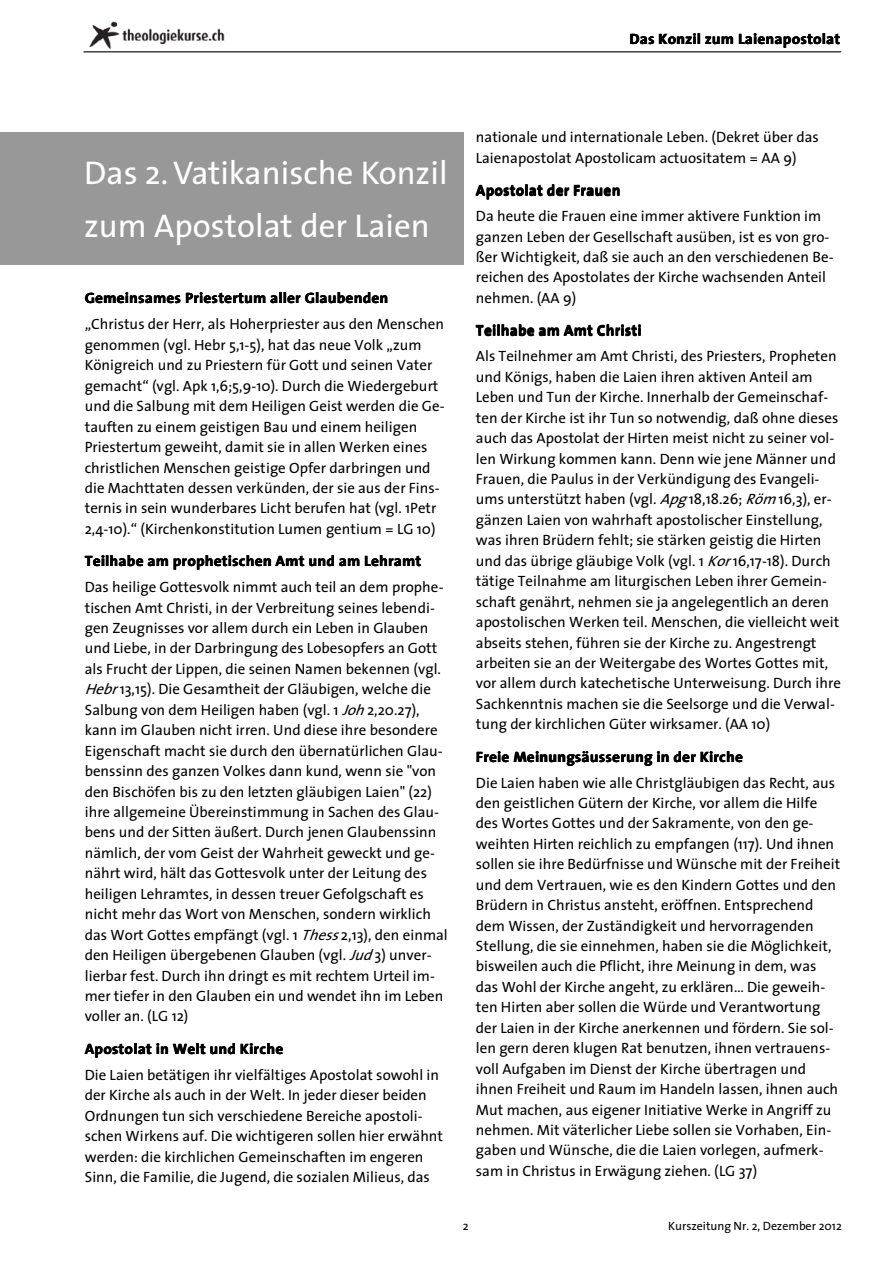
<style>
.page{position:relative;width:893px;height:1263px;background:#fff}
.page>*{position:absolute;margin:0;border:0;box-sizing:border-box;transform-origin:0 0}
.t1{font:33px/52.9px "The Sans";color:#fff}
.t2{font:15px/20.4px "The Sans";color:#000}
.t3{font:700 15px "The Sans";letter-spacing:.03em;color:#000}
.t4{font:12px "The Sans";color:#000}
.s1{font-style:italic}
</style>
<div class="page">
<div style="left:0;top:132px;width:463px;height:133px;background:#989898"></div>
<hr style="left:892px;top:106px;width:1px;height:213px;background:#989898">
<img style="left:89px;top:21px;width:136px;height:28px">
<hr style="left:84px;top:51px;width:757px;height:1px;background:#000">
<p class="t3" style="left:630px;top:33px;width:212px">Das Konzil zum Laienapostolat</p>
<h1 class="t1" style="left:84px;top:148px;width:365px">Das 2. Vatikanische Konzil zum Apostolat der Laien</h1>
<p class="t3" style="left:85px;top:292px;width:305px">Gemeinsames Priestertum aller Glaubenden</p>
<p class="t2" style="left:85px;top:315px;width:361px">„Christus der Herr, als Hoherpriester aus den Menschen genommen (vgl. Hebr 5,1-5), hat das neue Volk „zum Königreich und zu Priestern für Gott und seinen Vater gemacht“ (vgl. Apk 1,6;5,9-10). Durch die Wiedergeburt und die Salbung mit dem Heiligen Geist werden die Ge&shy;tauften zu einem geistigen Bau und einem heiligen Priestertum geweiht, damit sie in allen Werken eines christlichen Menschen geistige Opfer darbringen und die Machttaten dessen verkünden, der sie aus der Fins&shy;ternis in sein wunderbares Licht berufen hat (vgl. 1Petr 2,4-10).“ (Kirchenkonstitution Lumen gentium = LG 10)</p>
<p class="t3" style="left:85px;top:555px;width:338px">Teilhabe am prophetischen Amt und am Lehramt</p>
<p class="t2" style="left:85px;top:578px;width:364px">Das heilige Gottesvolk nimmt auch teil an dem prophe&shy;tischen Amt Christi, in der Verbreitung seines lebendi&shy;gen Zeugnisses vor allem durch ein Leben in Glauben und Liebe, in der Darbringung des Lobesopfers an Gott als Frucht der Lippen, die seinen Namen bekennen (vgl.<br><span class="s1">Hebr</span>13,15). Die Gesamtheit der Gläubigen, welche die Salbung von dem Heiligen haben (vgl. 1 <span class="s1">Joh</span>2,20.27), kann im Glauben nicht irren. Und diese ihre besondere Eigenschaft macht sie durch den übernatürlichen Glau&shy;benssinn des ganzen Volkes dann kund, wenn sie "von den Bischöfen bis zu den letzten gläubigen Laien" (22) ihre allgemeine Übereinstimmung in Sachen des Glau&shy;bens und der Sitten äußert. Durch jenen Glaubenssinn nämlich, der vom Geist der Wahrheit geweckt und ge&shy;nährt wird, hält das Gottesvolk unter der Leitung des heiligen Lehramtes, in dessen treuer Gefolgschaft es nicht mehr das Wort von Menschen, sondern wirklich das Wort Gottes empfängt (vgl. 1 <span class="s1">Thess</span>2,13), den einmal den Heiligen übergebenen Glauben (vgl. <span class="s1">Jud</span>3) unver&shy;lierbar fest. Durch ihn dringt es mit rechtem Urteil im&shy;mer tiefer in den Glauben ein und wendet ihn im Leben voller an. (LG 12)</p>
<p class="t3" style="left:85px;top:1043px;width:200px">Apostolat in Welt und Kirche</p>
<p class="t2" style="left:85px;top:1065px;width:360px">Die Laien betätigen ihr vielfältiges Apostolat sowohl in der Kirche als auch in der Welt. In jeder dieser beiden Ordnungen tun sich verschiedene Bereiche apostoli&shy;schen Wirkens auf. Die wichtigeren sollen hier erwähnt werden: die kirchlichen Gemeinschaften im engeren Sinn, die Familie, die Jugend, die sozialen Milieus, das</p>
<p class="t2" style="left:476px;top:128px;width:344px">nationale und internationale Leben. (Dekret über das<br>Laienapostolat Apostolicam actuositatem = AA 9)</p>
<p class="t3" style="left:476px;top:184px;width:146px">Apostolat der Frauen</p>
<p class="t2" style="left:476px;top:207px;width:359px">Da heute die Frauen eine immer aktivere Funktion im ganzen Leben der Gesellschaft ausüben, ist es von gro&shy;ßer Wichtigkeit, daß sie auch an den verschiedenen Be&shy;reichen des Apostolates der Kirche wachsenden Anteil nehmen. (AA 9)</p>
<p class="t3" style="left:476px;top:324px;width:167px">Teilhabe am Amt Christi</p>
<p class="t2" style="left:476px;top:347px;width:367px">Als Teilnehmer am Amt Christi, des Priesters, Propheten und Königs, haben die Laien ihren aktiven Anteil am Leben und Tun der Kirche. Innerhalb der Gemeinschaf&shy;ten der Kirche ist ihr Tun so notwendig, daß ohne dieses auch das Apostolat der Hirten meist nicht zu seiner vol&shy;len Wirkung kommen kann. Denn wie jene Männer und Frauen, die Paulus in der Verkündigung des Evangeli&shy;ums unterstützt haben (vgl. <span class="s1">Apg</span>18,18.26; <span class="s1">Röm</span> 16,3), er&shy;gänzen Laien von wahrhaft apostolischer Einstellung, was ihren Brüdern fehlt; sie stärken geistig die Hirten und das übrige gläubige Volk (vgl. 1 <span class="s1">Kor</span>16,17-18). Durch tätige Teilnahme am liturgischen Leben ihrer Gemein&shy;schaft genährt, nehmen sie ja angelegentlich an deren apostolischen Werken teil. Menschen, die vielleicht weit abseits stehen, führen sie der Kirche zu. Angestrengt arbeiten sie an der Weitergabe des Wortes Gottes mit, vor allem durch katechetische Unterweisung. Durch ihre Sachkenntnis machen sie die Seelsorge und die Verwal&shy;tung der kirchlichen Güter wirksamer. (AA 10)</p>
<p class="t3" style="left:476px;top:750px;width:268px">Freie Meinungsäusserung in der Kirche</p>
<p class="t2" style="left:476px;top:773px;width:366px">Die Laien haben wie alle Christgläubigen das Recht, aus den geistlichen Gütern der Kirche, vor allem die Hilfe des Wortes Gottes und der Sakramente, von den ge&shy;weihten Hirten reichlich zu empfangen (117). Und ihnen sollen sie ihre Bedürfnisse und Wünsche mit der Freiheit und dem Vertrauen, wie es den Kindern Gottes und den Brüdern in Christus ansteht, eröffnen. Entsprechend dem Wissen, der Zuständigkeit und hervorragenden Stellung, die sie einnehmen, haben sie die Möglichkeit, bisweilen auch die Pflicht, ihre Meinung in dem, was das Wohl der Kirche angeht, zu erklären… Die geweih&shy;ten Hirten aber sollen die Würde und Verantwortung der Laien in der Kirche anerkennen und fördern. Sie sol&shy;len gern deren klugen Rat benutzen, ihnen vertrauens&shy;voll Aufgaben im Dienst der Kirche übertragen und ihnen Freiheit und Raum im Handeln lassen, ihnen auch Mut machen, aus eigener Initiative Werke in Angriff zu nehmen. Mit väterlicher Liebe sollen sie Vorhaben, Ein&shy;gaben und Wünsche, die die Laien vorlegen, aufmerk&shy;sam in Christus in Erwägung ziehen. (LG 37)</p>
<p class="t4" style="left:463px;top:1220px;width:7px">2</p>
<p class="t4" style="left:668px;top:1220px;width:175px">Kurszeitung Nr. 2, Dezember 2012</p>
</div>
